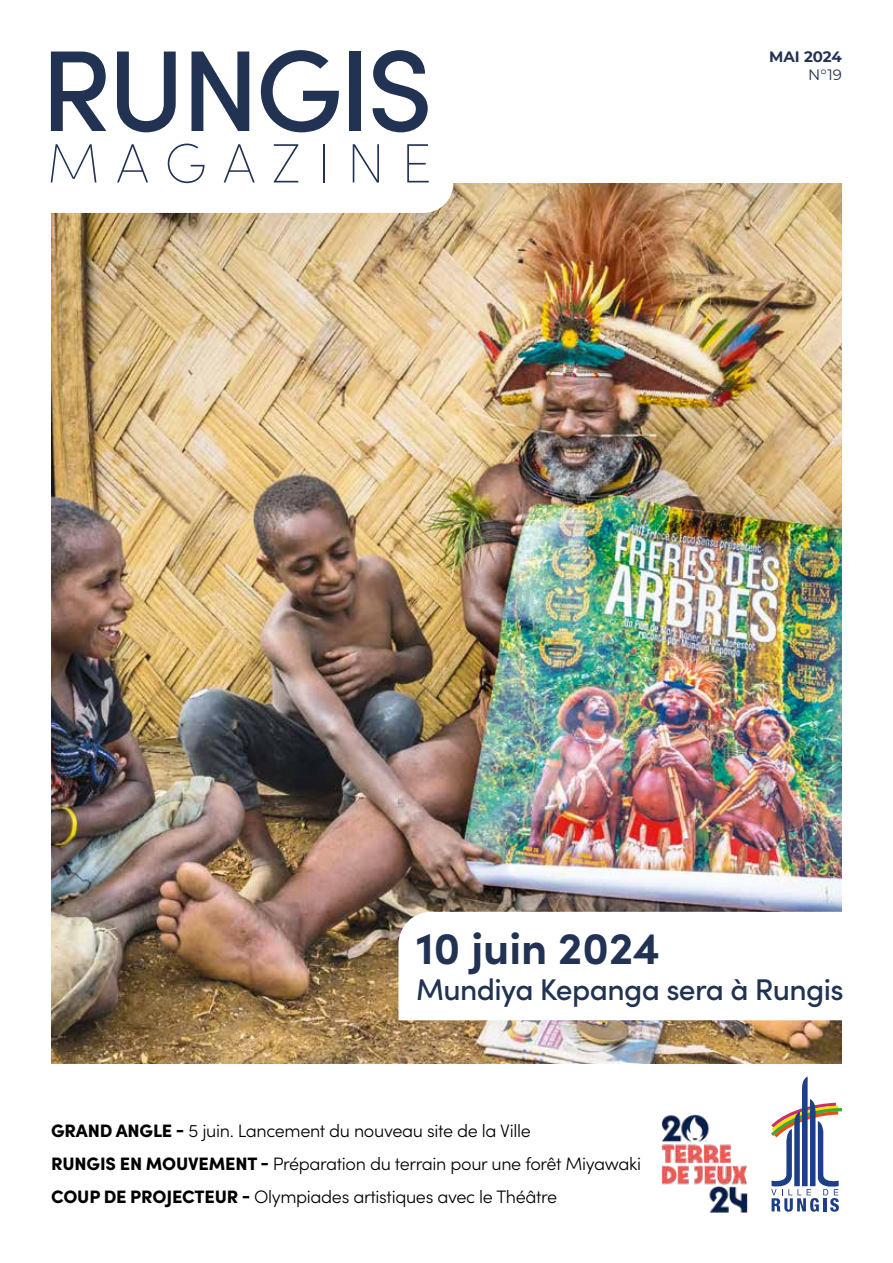
<style>
.page{position:relative;width:893px;height:1263px;background:#fff}
.page>*{position:absolute;margin:0;border:0;box-sizing:border-box;transform-origin:0 0}
.t1{font:500 115.35px "Sofia Pro";letter-spacing:-.04em;color:#213253}
.t2{font:200 55.5px "Sofia Pro";letter-spacing:.29em;color:#213253}
.t3{font:700 45px "Sofia Pro";color:#213253}
.t4{font:500 30px "Sofia Pro";letter-spacing:-.02em;color:#213253}
.t5{font:300 18px/33px "Sofia Pro";letter-spacing:-.02em;color:#000}
.t6{font:700 15px "Montserrat";color:#213253}
.t7{font:15px "Montserrat";color:#213253}
.s1{font-weight:900}
</style>
<div class="page">
<img style="left:51px;top:184px;width:791px;height:880px">
<svg style="left:51px;top:184px;width:402px;height:29px"></svg>
<svg style="left:774px;top:1076px;width:68px;height:136px"></svg>
<img style="left:661px;top:1114px;width:113px;height:99px">
<svg style="left:398px;top:912px;width:444px;height:108px"></svg>
<h1 class="t1" style="left:40px;top:5px;width:394px">RUNGIS</h1>
<h2 class="t2" style="left:47px;top:123px;width:386px">MAGAZINE</h2>
<p class="t6" style="left:769px;top:46px;width:74px">MAI 2024</p>
<p class="t7" style="left:808px;top:65px;width:35px">N°19</p>
<h3 class="t3" style="left:416px;top:913px;width:245px">10 juin 2024</h3>
<h3 class="t4" style="left:416px;top:967px;width:429px">Mundiya Kepanga sera à Rungis</h3>
<p class="t5" style="left:51px;top:1113px;width:592px"><span class="s1">GRAND ANGLE -</span> 5 juin. Lancement du nouveau site de la Ville<br><span class="s1">RUNGIS EN MOUVEMENT -</span> Préparation du terrain pour une forêt Miyawaki<br><span class="s1">COUP DE PROJECTEUR -</span> Olympiades artistiques avec le Théâtre</p>
</div>
